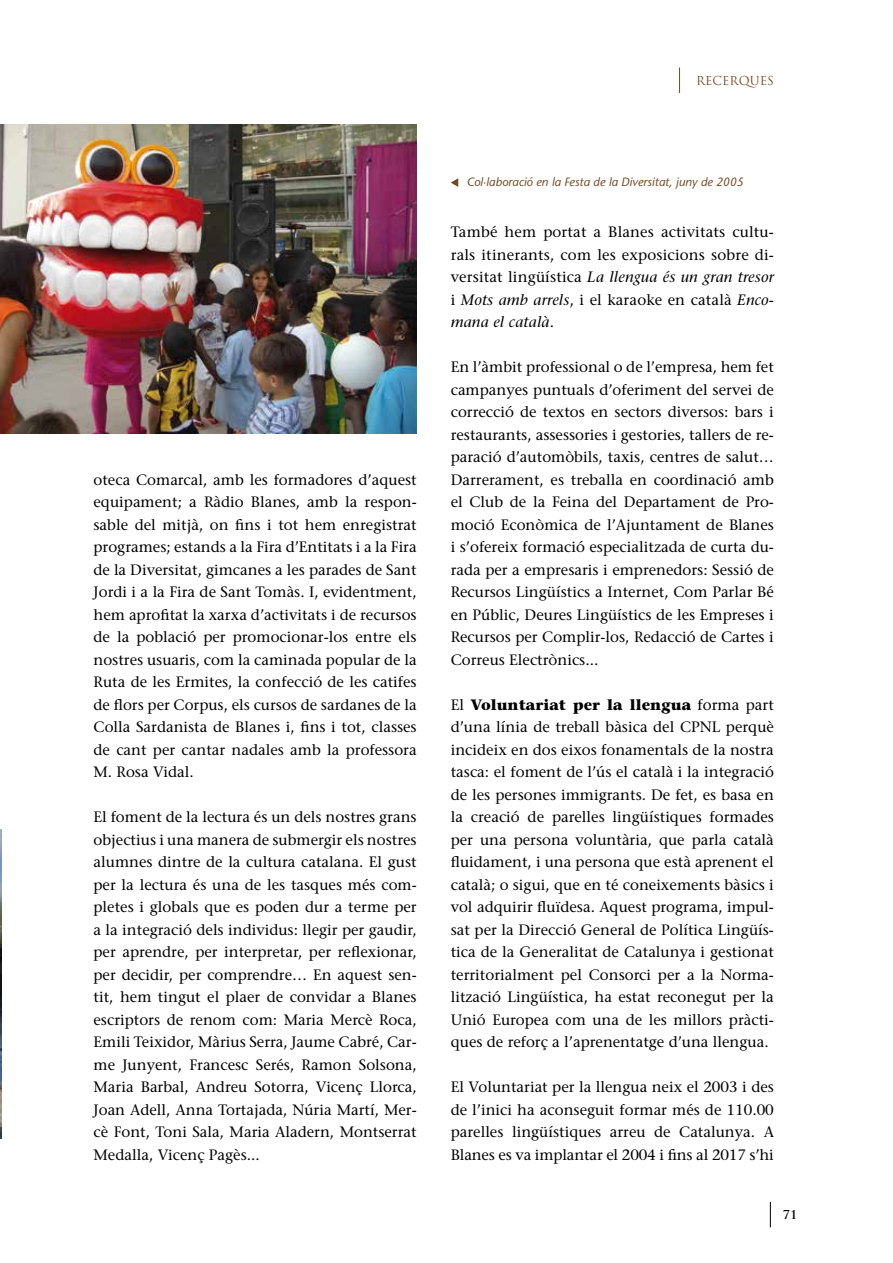
<style>
.page{position:relative;width:893px;height:1263px;background:#fff}
.page>*{position:absolute;margin:0;border:0;box-sizing:border-box;transform-origin:0 0}
.t1{font:15px/22.5px "Stone Serif";color:#000;text-align:justify}
.t2{font:italic 12px "Stone Sans";color:#754923}
.t3{font:12px "Trajan Pro";color:#754923}
.t4{font:700 12px "Trajan Pro";color:#000}
.s1{font-style:italic}
.s2{font-weight:700}
</style>
<div class="page">
<svg style="left:770px;top:1202px;width:1px;height:25px"></svg>
<svg style="left:679px;top:68px;width:1px;height:25px"></svg>
<svg style="left:451px;top:178px;width:7px;height:9px"></svg>
<img style="left:0;top:829px;width:2px;height:309px">
<img style="left:0;top:124px;width:417px;height:310px">
<p class="t3" style="left:696px;top:73px;width:79px">RECERQUES</p>
<p class="t1" style="left:94px;top:468px;width:325px">oteca Comarcal, amb les formadores d’aquest equipament; a Ràdio Blanes, amb la respon&shy;sable del mitjà, on fins i tot hem enregistrat programes; estands a la Fira d’Entitats i a la Fira de la Diversitat, gimcanes a les parades de Sant Jordi i a la Fira de Sant Tomàs. I, evidentment, hem aprofitat la xarxa d’activitats i de recursos de la població per promocionar-los entre els nostres usuaris, com la caminada popular de la Ruta de les Ermites, la confecció de les catifes de flors per Corpus, els cursos de sardanes de la Colla Sardanista de Blanes i, fins i tot, classes de cant per cantar nadales amb la professora M. Rosa Vidal.</p>
<p class="t1" style="left:94px;top:806px;width:325px">El foment de la lectura és un dels nostres grans objectius i una manera de submergir els nostres alumnes dintre de la cultura catalana. El gust per la lectura és una de les tasques més com&shy;pletes i globals que es poden dur a terme per a la integració dels individus: llegir per gaudir, per aprendre, per interpretar, per reflexionar, per decidir, per comprendre… En aquest sen&shy;tit, hem tingut el plaer de convidar a Blanes escriptors de renom com: Maria Mercè Roca, Emili Teixidor, Màrius Serra, Jaume Cabré, Car&shy;me Junyent, Francesc Serés, Ramon Solsona, Maria Barbal, Andreu Sotorra, Vicenç Llorca, Joan Adell, Anna Tortajada, Núria Martí, Mer&shy;cè Font, Toni Sala, Maria Aladern, Montserrat Medalla, Vicenç Pagès...</p>
<p class="t2" style="left:467px;top:175px;width:278px">Col·laboració en la Festa de la Diversitat, juny de 2005</p>
<p class="t1" style="left:451px;top:221px;width:325px">També hem portat a Blanes activitats cultu&shy;rals itinerants, com les exposicions sobre di&shy;versitat lingüística <span class="s1">La llengua és un gran tresor </span>i <span class="s1">Mots amb arrels</span>, i el karaoke en català <span class="s1">Enco&shy;mana el català</span>.</p>
<p class="t1" style="left:451px;top:356px;width:325px">En l’àmbit professional o de l’empresa, hem fet campanyes puntuals d’oferiment del servei de correcció de textos en sectors diversos: bars i restaurants, assessories i gestories, tallers de re&shy;paració d’automòbils, taxis, centres de salut… Darrerament, es treballa en coordinació amb el Club de la Feina del Departament de Pro&shy;moció Econòmica de l’Ajuntament de Blanes i s’ofereix formació especialitzada de curta du&shy;rada per a empresaris i emprenedors: Sessió de Recursos Lingüístics a Internet, Com Parlar Bé en Públic, Deures Lingüístics de les Empreses i Recursos per Complir-los, Redacció de Cartes i Correus Electrònics...</p>
<p class="t1" style="left:451px;top:693px;width:325px">El <span class="s2">Voluntariat per la llengua</span> forma part d’una línia de treball bàsica del CPNL perquè incideix en dos eixos fonamentals de la nostra tasca: el foment de l’ús el català i la integració de les persones immigrants. De fet, es basa en la creació de parelles lingüístiques formades per una persona voluntària, que parla català fluidament, i una persona que està aprenent el català; o sigui, que en té coneixements bàsics i vol adquirir fluïdesa. Aquest programa, impul&shy;sat per la Direcció General de Política Lingüís&shy;tica de la Generalitat de Catalunya i gestionat territorialment pel Consorci per a la Norma&shy;lització Lingüística, ha estat reconegut per la Unió Europea com una de les millors pràcti&shy;ques de reforç a l’aprenentatge d’una llengua.</p>
<p class="t1" style="left:451px;top:1076px;width:325px">El Voluntariat per la llengua neix el 2003 i des de l’inici ha aconseguit formar més de 110.00 parelles lingüístiques arreu de Catalunya. A Blanes es va implantar el 2004 i fins al 2017 s’hi</p>
<p class="t4" style="left:783px;top:1207px;width:16px">71</p>
</div>
